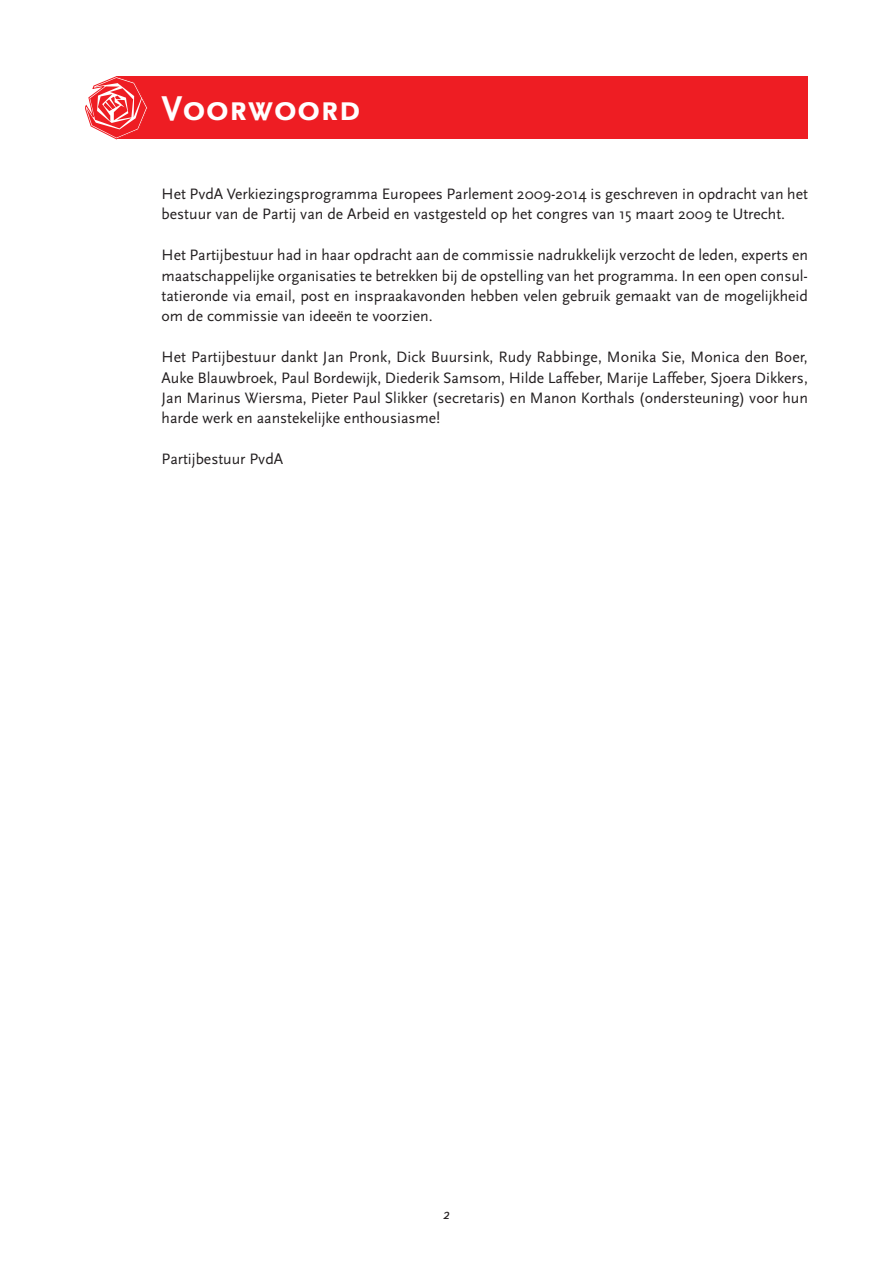
<style>
.page{position:relative;width:893px;height:1263px;background:#fff}
.page>*{position:absolute;margin:0;border:0;box-sizing:border-box;transform-origin:0 0}
.t1{font:700 36px "Scala Sans Caps";color:#fff}
.t2{font:15.75px/20.4px "Scala Sans";color:#231f20;text-align:justify}
.t3{font:italic 15px "Scala Sans";color:#231f20}
</style>
<div class="page">
<div style="left:116px;top:77px;width:692px;height:62px;background:#ee1d23"></div>
<svg style="left:85px;top:77px;width:63px;height:62px"></svg>
<h1 class="t1" style="left:162px;top:91px;width:201px">Voorwoord</h1>
<p class="t2" style="left:162px;top:184px;width:648px">Het PvdA Verkiezingsprogramma Europees Parlement 2009-2014 is geschreven in opdracht van het bestuur van de Partij van de Arbeid en vastgesteld op het congres van 15 maart 2009 te Utrecht.</p>
<p class="t2" style="left:162px;top:245px;width:648px">Het Partijbestuur had in haar opdracht aan de commissie nadrukkelijk verzocht de leden, experts en maatschappelijke organisaties te betrekken bij de opstelling van het programma. In een open consul&shy;tatieronde via email, post en inspraakavonden hebben velen gebruik gemaakt van de mogelijkheid om de commissie van ideeën te voorzien.</p>
<p class="t2" style="left:162px;top:347px;width:648px">Het Partijbestuur dankt Jan Pronk, Dick Buursink, Rudy Rabbinge, Monika Sie, Monica den Boer, Auke Blauwbroek, Paul Bordewijk, Diederik Samsom, Hilde Laffeber, Marije Laffeber, Sjoera Dikkers, Jan Marinus Wiersma, Pieter Paul Slikker (secretaris) en Manon Korthals (ondersteuning) voor hun harde werk en aanstekelijke enthousiasme!</p>
<p class="t2" style="left:162px;top:449px;width:123px">Partijbestuur PvdA</p>
<p class="t3" style="left:443px;top:1207px;width:8px">2</p>
</div>
